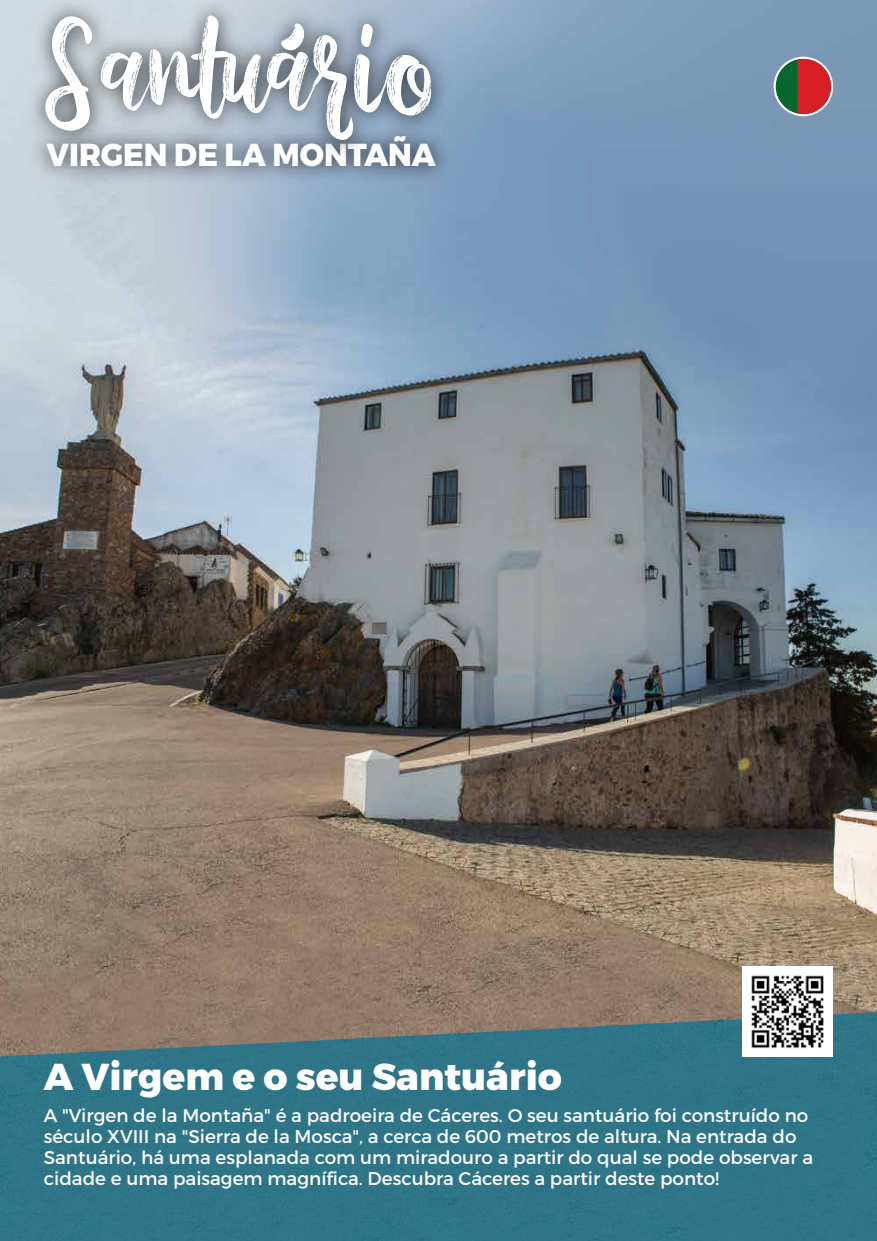
<style>
.page{position:relative;width:877px;height:1241px;background:#fff}
.page>*{position:absolute;margin:0;border:0;box-sizing:border-box;transform-origin:0 0}
.t1{font:98.61px "Austhina Brush Calligraphy Scratch";color:#fff}
.t2{font:800 37.45px "Montserrat";color:#fff}
.t3{font:800 31.76px "Montserrat";color:#fff;scale:.95 1}
.t4{font:18.38px/21px "Montserrat";color:#fff}
</style>
<div class="page">
<img style="left:0;top:0;width:876px;height:1011px">
<svg style="left:0;top:1011px;width:876px;height:229px;background:#397585"></svg>
<img style="left:742px;top:966px;width:90px;height:90px">
<img style="left:20px;top:187px;width:442px;height:16px">
<img style="left:18px;top:0;width:609px;height:187px">
<svg style="left:773px;top:57px;width:60px;height:59px"></svg>
<div style="left:775px;top:59px;width:55px;height:55px;background:#06672f;border-radius:50%"></div>
<svg style="left:797px;top:59px;width:33px;height:55px;background:#cd3841"></svg>
<h1 class="t1" style="left:44px;top:27px;width:390px">Santuário</h1>
<h3 class="t3" style="left:46px;top:135px;width:411px">VIRGEN DE LA MONTAÑA</h3>
<h2 class="t2" style="left:44px;top:1053px;width:519px">A Virgem e o seu Santuário</h2>
<p class="t4" style="left:44px;top:1104px;width:770px">A "Virgen de la Montaña" é a padroeira de Cáceres. O seu santuário foi construído no século XVIII na "Sierra de la Mosca", a cerca de 600 metros de altura. Na entrada do Santuário, há uma esplanada com um miradouro a partir do qual se pode observar a cidade e uma paisagem magnífica. Descubra Cáceres a partir deste ponto!</p>
</div>
